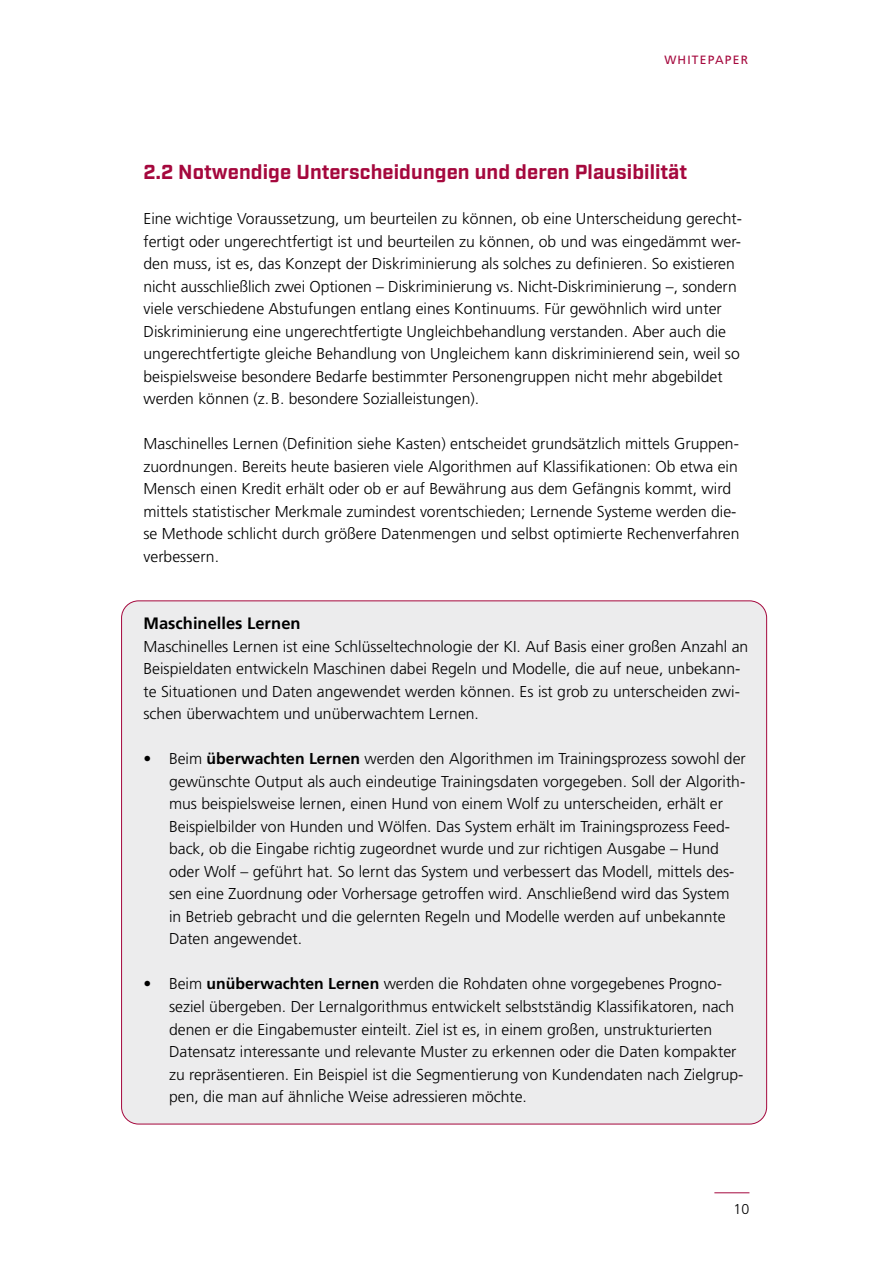
<style>
.page{position:relative;width:893px;height:1263px;background:#fff}
.page>*{position:absolute;margin:0;border:0;box-sizing:border-box;transform-origin:0 0}
.t1{font:700 20.25px "Industry";letter-spacing:.005em;color:#a5083d}
.t2{font:700 16.5px "Frutiger CE";color:#000}
.t3{font:300 15.75px/22.5px "Frutiger";color:#000}
.t4{font:300 14.25px "Frutiger";color:#000}
.t5{font:12px "Frutiger";letter-spacing:.1em;color:#a5083d}
.s1{font-weight:700}
</style>
<div class="page">
<div style="left:122px;top:601px;width:645px;height:523px;background:#ececed;border-radius:17px"></div>
<hr style="left:714px;top:1192px;width:35px;height:1px;background:#a5083d">
<p class="t5" style="left:664px;top:53px;width:85px">WHITEPAPER</p>
<p class="t1" style="left:144px;top:160px;width:545px">2.2 Notwendige Unterscheidungen und deren Plausibilität</p>
<p class="t3" style="left:144px;top:208px;width:600px">Eine wichtige Voraussetzung, um beurteilen zu können, ob eine Unterscheidung gerecht&shy;fertigt oder ungerechtfertigt ist und beurteilen zu können, ob und was eingedämmt wer&shy;den muss, ist es, das Konzept der Diskriminierung als solches zu definieren. So existieren nicht ausschließlich zwei Optionen – Diskriminierung vs. Nicht-Diskriminierung –, sondern viele verschiedene Abstufungen entlang eines Kontinuums. Für gewöhnlich wird unter Diskriminierung eine ungerechtfertigte Ungleichbehandlung verstanden. Aber auch die ungerechtfertigte gleiche Behandlung von Ungleichem kann diskriminierend sein, weil so beispielsweise besondere Bedarfe bestimmter Personengruppen nicht mehr abgebildet werden können (z.B. besondere Sozialleistungen).</p>
<p class="t3" style="left:144px;top:433px;width:598px">Maschinelles Lernen (Definition siehe Kasten) entscheidet grundsätzlich mittels Gruppen&shy;zuordnungen. Bereits heute basieren viele Algorithmen auf Klassifikationen: Ob etwa ein Mensch einen Kredit erhält oder ob er auf Bewährung aus dem Gefängnis kommt, wird mittels statistischer Merkmale zumindest vorentschieden; Lernende Systeme werden die&shy;se Methode schlicht durch größere Datenmengen und selbst optimierte Rechenverfahren verbessern.</p>
<p class="t2" style="left:144px;top:614px;width:159px">Maschinelles Lernen</p>
<p class="t3" style="left:144px;top:635px;width:606px">Maschinelles Lernen ist eine Schlüsseltechnologie der KI. Auf Basis einer großen Anzahl an Beispieldaten entwickeln Maschinen dabei Regeln und Modelle, die auf neue, unbekann&shy;te Situationen und Daten angewendet werden können. Es ist grob zu unterscheiden zwi&shy;schen überwachtem und unüberwachtem Lernen.</p>
<p class="t3" style="left:169px;top:748px;width:578px;text-indent:-26px">• Beim <span class="s1">überwachten Lernen</span> werden den Algorithmen im Trainingsprozess sowohl der gewünschte Output als auch eindeutige Trainingsdaten vorgegeben. Soll der Algorith&shy;mus beispielsweise lernen, einen Hund von einem Wolf zu unterscheiden, erhält er Beispielbilder von Hunden und Wölfen. Das System erhält im Trainingsprozess Feed&shy;back, ob die Eingabe richtig zugeordnet wurde und zur richtigen Ausgabe – Hund oder Wolf – geführt hat. So lernt das System und verbessert das Modell, mittels des&shy;sen eine Zuordnung oder Vorhersage getroffen wird. Anschließend wird das System<br>in Betrieb gebracht und die gelernten Regeln und Modelle werden auf unbekannte Daten angewendet.</p>
<p class="t3" style="left:169px;top:973px;width:576px;text-indent:-26px">• Beim <span class="s1">unüberwachten Lernen</span> werden die Rohdaten ohne vorgegebenes Progno&shy;seziel übergeben. Der Lernalgorithmus entwickelt selbstständig Klassifikatoren, nach denen er die Eingabemuster einteilt. Ziel ist es, in einem großen, unstrukturierten Datensatz interessante und relevante Muster zu erkennen oder die Daten kompakter zu repräsentieren. Ein Beispiel ist die Segmentierung von Kundendaten nach Zielgrup&shy;pen, die man auf ähnliche Weise adressieren möchte.</p>
<p class="t4" style="left:734px;top:1201px;width:17px">10</p>
</div>
